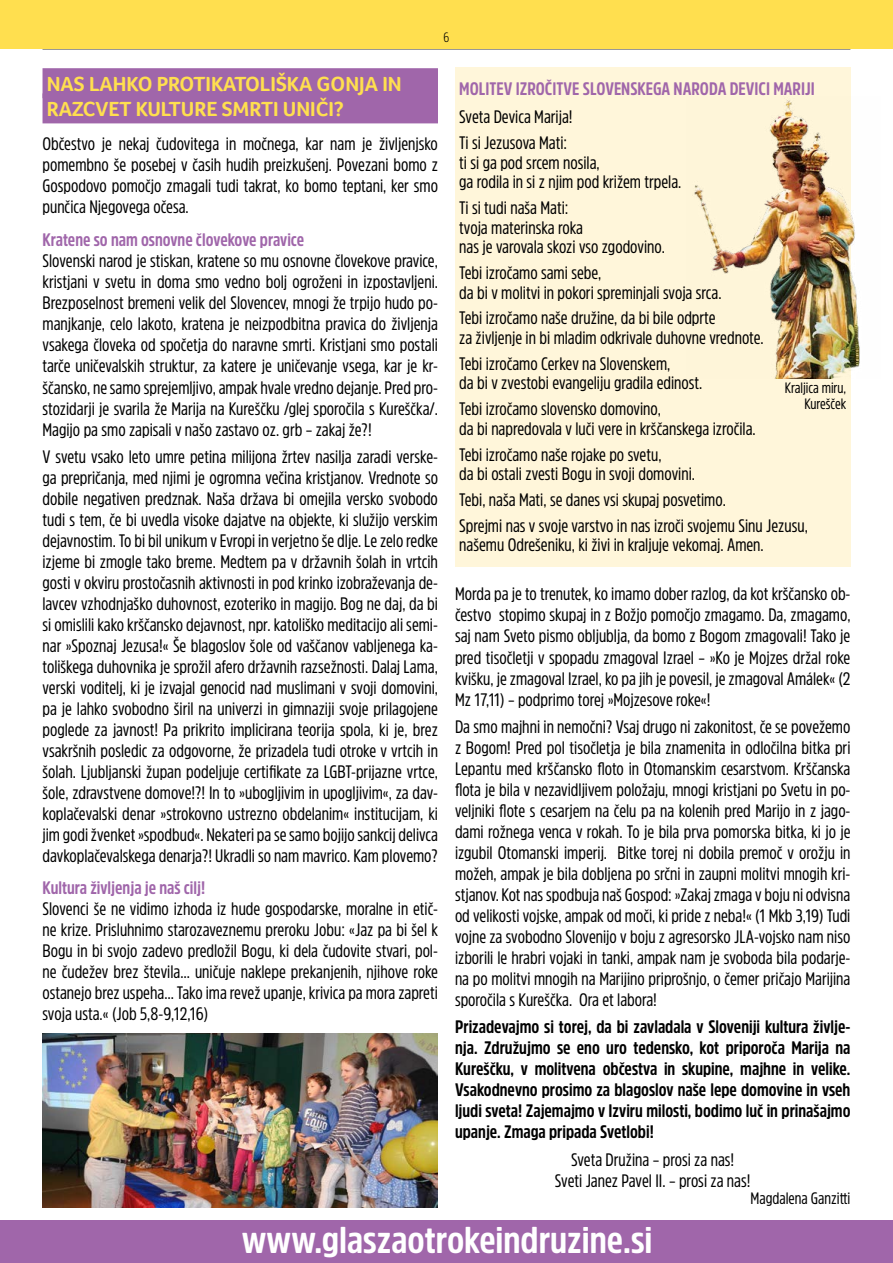
<style>
.page{position:relative;width:893px;height:1263px;background:#fff}
.page>*{position:absolute;margin:0;border:0;box-sizing:border-box;transform-origin:0 0}
.t1{font:700 37.05px "Amsi Pro Cond";color:#fff;scale:1.07 1}
.NASLOV_1{font:700 21px "Foco";color:#ffdf4f}
.BESEDILO{font:18px/21px "Amsi Pro Cond";color:#000}
.BESEDILO-2{font:700 18px/21px "Amsi Pro Cond";color:#000;text-align:justify}
.PODNASLOV{font:700 18px "Amsi Pro Cond";color:#a066aa}
.AVTOR{font:16.5px "Amsi Pro Cond";color:#000}
.AVTOR-2{font:15px/16.5px "Amsi Pro Cond";color:#000;text-align:right}
.t2{font:300 13.5px "Amsi Pro Cond";color:#000}
</style>
<div class="page">
<div style="left:0;top:1220px;width:893px;height:43px;background:#a066aa"></div>
<hr style="left:43px;top:49px;width:807px;height:1px;background:#000">
<div style="left:455px;top:67px;width:395px;height:500px;background:#fff6da"></div>
<img style="left:694px;top:96px;width:166px;height:282px">
<div style="left:43px;top:68px;width:395px;height:30px;background:#a066aa"></div>
<div style="left:43px;top:93px;width:395px;height:30px;background:#a066aa"></div>
<img style="left:43px;top:1033px;width:395px;height:175px">
<div style="left:0;top:0;width:893px;height:49px;background:#ffdf4f"></div>
<p class="t2" style="left:444px;top:28px;width:7px">6</p>
<p class="NASLOV_1" style="left:47px;top:70px;width:356px">NAS LAHKO PROTIKATOLIŠKA GONJA IN</p>
<p class="NASLOV_1" style="left:47px;top:95px;width:299px">RAZCVET KULTURE SMRTI UNIČI?</p>
<p class="BESEDILO" style="left:43px;top:132px;width:397px;text-align:justify">Občestvo je nekaj čudovitega in močnega, kar nam je življenjsko pomembno še posebej v časih hudih preizkušenj. Povezani bomo z Gospodovo pomočjo zmagali tudi takrat, ko bomo teptani, ker smo punčica Njegovega očesa.</p>
<p class="PODNASLOV" style="left:43px;top:228px;width:263px">Kratene so nam osnovne človekove pravice</p>
<p class="BESEDILO" style="left:43px;top:250px;width:397px;text-align:justify">Slovenski narod je stiskan, kratene so mu osnovne človekove pravice, kristjani v svetu in doma smo vedno bolj ogroženi in izpostavljeni.<br>Brezposelnost bremeni velik del Slovencev, mnogi že trpijo hudo po&shy;manjkanje, celo lakoto, kratena je neizpodbitna pravica do življenja vsakega človeka od spočetja do naravne smrti. Kristjani smo postali tarče uničevalskih struktur, za katere je uničevanje vsega, kar je kr&shy;ščansko, ne samo sprejemljivo, ampak hvale vredno dejanje. Pred pro&shy;stozidarji je svarila že Marija na Kureščku /glej sporočila s Kureščka/.<br>Magijo pa smo zapisali v našo zastavo oz. grb – zakaj že?!</p>
<p class="BESEDILO" style="left:43px;top:445px;width:397px;text-align:justify">V svetu vsako leto umre petina milijona žrtev nasilja zaradi verske&shy;ga prepričanja, med njimi je ogromna večina kristjanov. Vrednote so dobile negativen predznak. Naša država bi omejila versko svobodo tudi s tem, če bi uvedla visoke dajatve na objekte, ki služijo verskim dejavnostim. To bi bil unikum v Evropi in verjetno še dlje. Le zelo redke izjeme bi zmogle tako breme. Medtem pa v državnih šolah in vrtcih gosti v okviru prostočasnih aktivnosti in pod krinko izobraževanja de&shy;lavcev vzhodnjaško duhovnost, ezoteriko in magijo. Bog ne daj, da bi si omislili kako krščansko dejavnost, npr. katoliško meditacijo ali semi&shy;nar »Spoznaj Jezusa!« Še blagoslov šole od vaščanov vabljenega ka&shy;toliškega duhovnika je sprožil afero državnih razsežnosti. Dalaj Lama, verski voditelj, ki je izvajal genocid nad muslimani v svoji domovini, pa je lahko svobodno širil na univerzi in gimnaziji svoje prilagojene poglede za javnost! Pa prikrito implicirana teorija spola, ki je, brez vsakršnih posledic za odgovorne, že prizadela tudi otroke v vrtcih in šolah. Ljubljanski župan podeljuje certifikate za LGBT-prijazne vrtce, šole, zdravstvene domove!?! In to »ubogljivim in upogljivim«, za dav&shy;koplačevalski denar »strokovno ustrezno obdelanim« institucijam, ki jim godi žvenket »spodbud«. Nekateri pa se samo bojijo sankcij delivca davkoplačevalskega denarja?! Ukradli so nam mavrico. Kam plovemo?</p>
<p class="PODNASLOV" style="left:43px;top:875px;width:164px">Kultura življenja je naš cilj!</p>
<p class="BESEDILO" style="left:43px;top:897px;width:397px;text-align:justify">Slovenci še ne vidimo izhoda iz hude gospodarske, moralne in etič&shy;ne krize. Prisluhnimo starozaveznemu preroku Jobu: «Jaz pa bi šel k Bogu in bi svojo zadevo predložil Bogu, ki dela čudovite stvari, pol&shy;ne čudežev brez števila… uničuje naklepe prekanjenih, njihove roke ostanejo brez uspeha… Tako ima revež upanje, krivica pa mora zapreti svoja usta.« (Job 5,8-9,12,16)</p>
<p class="PODNASLOV" style="left:459px;top:77px;width:357px">MOLITEV IZROČITVE SLOVENSKEGA NARODA DEVICI MARIJI</p>
<p class="BESEDILO" style="left:459px;top:106px;width:115px">Sveta Devica Marija!</p>
<p class="BESEDILO" style="left:459px;top:133px;width:224px;line-height:19.5px">Ti si Jezusova Mati:<br>ti si ga pod srcem nosila,<br>ga rodila in si z njim pod križem trpela.</p>
<p class="BESEDILO" style="left:459px;top:198px;width:207px;line-height:19.5px">Ti si tudi naša Mati:<br>tvoja materinska roka<br>nas je varovala skozi vso zgodovino.</p>
<p class="BESEDILO" style="left:459px;top:262px;width:264px;line-height:19.5px">Tebi izročamo sami sebe,<br>da bi v molitvi in pokori spreminjali svoja srca.</p>
<p class="BESEDILO" style="left:459px;top:308px;width:306px;line-height:19.5px">Tebi izročamo naše družine, da bi bile odprte<br>za življenje in bi mladim odkrivale duhovne vrednote.</p>
<p class="BESEDILO" style="left:459px;top:353px;width:245px;line-height:19.5px">Tebi izročamo Cerkev na Slovenskem,<br>da bi v zvestobi evangeliju gradila edinost.</p>
<p class="BESEDILO" style="left:459px;top:399px;width:298px;line-height:19.5px">Tebi izročamo slovensko domovino,<br>da bi napredovala v luči vere in krščanskega izročila.</p>
<p class="BESEDILO" style="left:459px;top:444px;width:237px;line-height:19.5px">Tebi izročamo naše rojake po svetu,<br>da bi ostali zvesti Bogu in svoji domovini.</p>
<p class="BESEDILO" style="left:459px;top:489px;width:268px">Tebi, naša Mati, se danes vsi skupaj posvetimo.</p>
<p class="BESEDILO" style="left:459px;top:515px;width:350px;line-height:19.5px">Sprejmi nas v svoje varstvo in nas izroči svojemu Sinu Jezusu, našemu Odrešeniku, ki živi in kraljuje vekomaj. Amen.</p>
<p class="AVTOR-2" style="left:785px;top:379px;width:63px">Kraljica miru,<br>Kurešček</p>
<p class="BESEDILO" style="left:455px;top:583px;width:397px;text-align:justify">Morda pa je to trenutek, ko imamo dober razlog, da kot krščansko ob&shy;čestvo stopimo skupaj in z Božjo pomočjo zmagamo. Da, zmagamo, saj nam Sveto pismo obljublja, da bomo z Bogom zmagovali! Tako je pred tisočletji v spopadu zmagoval Izrael – »Ko je Mojzes držal roke kvišku, je zmagoval Izrael, ko pa jih je povesil, je zmagoval Amálek« (2<br>Mz 17,11) – podprimo torej »Mojzesove roke«!</p>
<p class="BESEDILO" style="left:455px;top:715px;width:397px;text-align:justify">Da smo majhni in nemočni? Vsaj drugo ni zakonitost, če se povežemo z Bogom! Pred pol tisočletja je bila znamenita in odločilna bitka pri Lepantu med krščansko floto in Otomanskim cesarstvom. Krščanska flota je bila v nezavidljivem položaju, mnogi kristjani po Svetu in po&shy;veljniki flote s cesarjem na čelu pa na kolenih pred Marijo in z jago&shy;dami rožnega venca v rokah. To je bila prva pomorska bitka, ki jo je izgubil Otomanski imperij. Bitke torej ni dobila premoč v orožju in možeh, ampak je bila dobljena po srčni in zaupni molitvi mnogih kri&shy;stjanov. Kot nas spodbuja naš Gospod: »Zakaj zmaga v boju ni odvisna od velikosti vojske, ampak od moči, ki pride z neba!« (1 Mkb 3,19) Tudi vojne za svobodno Slovenijo v boju z agresorsko JLA-vojsko nam niso izborili le hrabri vojaki in tanki, ampak nam je svoboda bila podarje&shy;na po molitvi mnogih na Marijino priprošnjo, o čemer pričajo Marijina sporočila s Kureščka. Ora et labora!</p>
<p class="BESEDILO-2" style="left:455px;top:1016px;width:397px">Prizadevajmo si torej, da bi zavladala v Sloveniji kultura življe&shy;nja. Združujmo se eno uro tedensko, kot priporoča Marija na Kureščku, v molitvena občestva in skupine, majhne in velike.<br>Vsakodnevno prosimo za blagoslov naše lepe domovine in vseh ljudi sveta! Zajemajmo v Izviru milosti, bodimo luč in prinašajmo upanje. Zmaga pripada Svetlobi!</p>
<p class="BESEDILO" style="left:571px;top:1148px;width:165px">Sveta Družina – prosi za nas!</p>
<p class="BESEDILO" style="left:555px;top:1169px;width:197px">Sveti Janez Pavel II. – prosi za nas!</p>
<p class="AVTOR" style="left:750px;top:1187px;width:101px">Magdalena Ganzitti</p>
<h1 class="t1" style="left:242px;top:1214px;width:385px">www.glaszaotrokeindruzine.si</h1>
</div>
